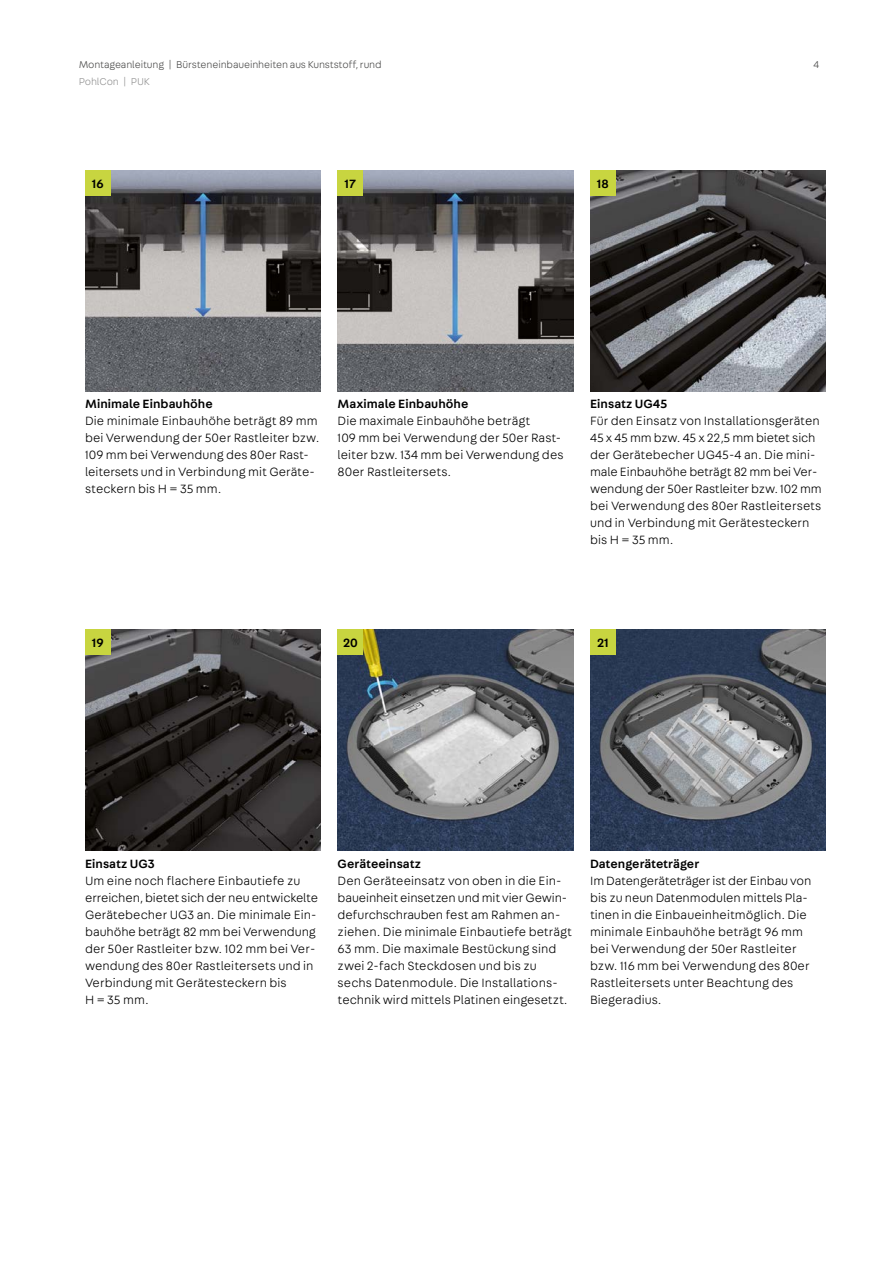
<style>
.page{position:relative;width:881px;height:1263px;background:#fff}
.page>*{position:absolute;margin:0;border:0;box-sizing:border-box;transform-origin:0 0}
.t1{font:300 12.75px/17px "Fabriga";letter-spacing:.005em;color:#000}
.t2{font:500 12.75px "Fabriga";letter-spacing:.005em;color:#000}
.t3{font:300 10.5px "Fabriga";letter-spacing:-.01em;color:#4a4a49}
.t4{font:300 10.5px "Fabriga";letter-spacing:-.01em;color:#929292}
</style>
<div class="page">
<img style="left:590px;top:629px;width:235px;height:221px">
<img style="left:590px;top:170px;width:235px;height:221px">
<img style="left:337px;top:629px;width:236px;height:221px">
<img style="left:337px;top:170px;width:236px;height:221px">
<img style="left:85px;top:629px;width:235px;height:221px">
<img style="left:85px;top:170px;width:235px;height:221px">
<div style="left:85px;top:629px;width:26px;height:26px;background:#c8d540"></div>
<div style="left:85px;top:170px;width:26px;height:26px;background:#c8d540"></div>
<div style="left:337px;top:629px;width:26px;height:26px;background:#c8d540"></div>
<div style="left:337px;top:170px;width:26px;height:26px;background:#c8d540"></div>
<div style="left:590px;top:629px;width:25px;height:26px;background:#c8d540"></div>
<div style="left:590px;top:170px;width:25px;height:26px;background:#c8d540"></div>
<p class="t3" style="left:79px;top:58px;width:304px">Montageanleitung | Bürsteneinbaueinheiten aus Kunststoff, rund</p>
<p class="t3" style="left:813px;top:58px;width:7px">4</p>
<p class="t4" style="left:79px;top:75px;width:73px">PohlCon | PUK</p>
<p class="t2" style="left:92px;top:175px;width:13px">16</p>
<p class="t2" style="left:344px;top:175px;width:13px">17</p>
<p class="t2" style="left:597px;top:175px;width:13px">18</p>
<p class="t2" style="left:85px;top:395px;width:129px">Minimale Einbauhöhe</p>
<p class="t1" style="left:85px;top:412px;width:236px">Die minimale Einbauhöhe beträgt 89 mm bei Verwendung der 50er Rastleiter bzw.<br>109 mm bei Verwendung des 80er Rast--- leitersets und in Verbindung mit Geräte&shy;steckern bis H = 35 mm.</p>
<p class="t2" style="left:337px;top:395px;width:132px">Maximale Einbauhöhe</p>
<p class="t1" style="left:337px;top:412px;width:227px">Die maximale Einbauhöhe beträgt<br>109 mm bei Verwendung der 50er Rast&shy;leiter bzw. 134 mm bei Verwendung des<br>80er Rastleitersets.</p>
<p class="t2" style="left:590px;top:395px;width:79px">Einsatz UG45</p>
<p class="t1" style="left:590px;top:412px;width:233px">Für den Einsatz von Installationsgeräten 45 x 45 mm bzw. 45 x 22,5 mm bietet sich der Gerätebecher UG45-4 an. Die mini&shy;male Einbauhöhe beträgt 82 mm bei Ver&shy;wendung der 50er Rastleiter bzw. 102 mm bei Verwendung des 80er Rastleitersets und in Verbindung mit Gerätesteckern bis H = 35 mm.</p>
<p class="t2" style="left:92px;top:634px;width:13px">19</p>
<p class="t2" style="left:343px;top:634px;width:16px">20</p>
<p class="t2" style="left:597px;top:634px;width:13px">21</p>
<p class="t2" style="left:85px;top:855px;width:71px">Einsatz UG3</p>
<p class="t1" style="left:85px;top:871px;width:234px">Um eine noch flachere Einbautiefe zu erreichen, bietet sich der neu entwickelte Gerätebecher UG3 an. Die minimale Ein&shy;bauhöhe beträgt 82 mm bei Verwendung der 50er Rastleiter bzw. 102 mm bei Ver&shy;wendung des 80er Rastleitersets und in Verbindung mit Gerätesteckern bis<br>H = 35 mm.</p>
<p class="t2" style="left:337px;top:855px;width:85px">Geräteeinsatz</p>
<p class="t1" style="left:337px;top:871px;width:236px">Den Geräteeinsatz von oben in die Ein&shy;baueinheit einsetzen und mit vier Gewin&shy;defurchschrauben fest am Rahmen an&shy;ziehen. Die minimale Einbautiefe beträgt 63 mm. Die maximale Bestückung sind zwei 2-fach Steckdosen und bis zu sechs Datenmodule. Die Installations&shy;technik wird mittels Platinen eingesetzt.</p>
<p class="t2" style="left:590px;top:855px;width:111px">Datengeräteträger</p>
<p class="t1" style="left:590px;top:871px;width:223px">Im Datengeräteträger ist der Einbau von bis zu neun Datenmodulen mittels Pla&shy;tinen in die Einbaueinheitmöglich. Die minimale Einbauhöhe beträgt 96 mm bei Verwendung der 50er Rastleiter bzw. 116 mm bei Verwendung des 80er Rastleitersets unter Beachtung des Biegeradius.</p>
</div>
